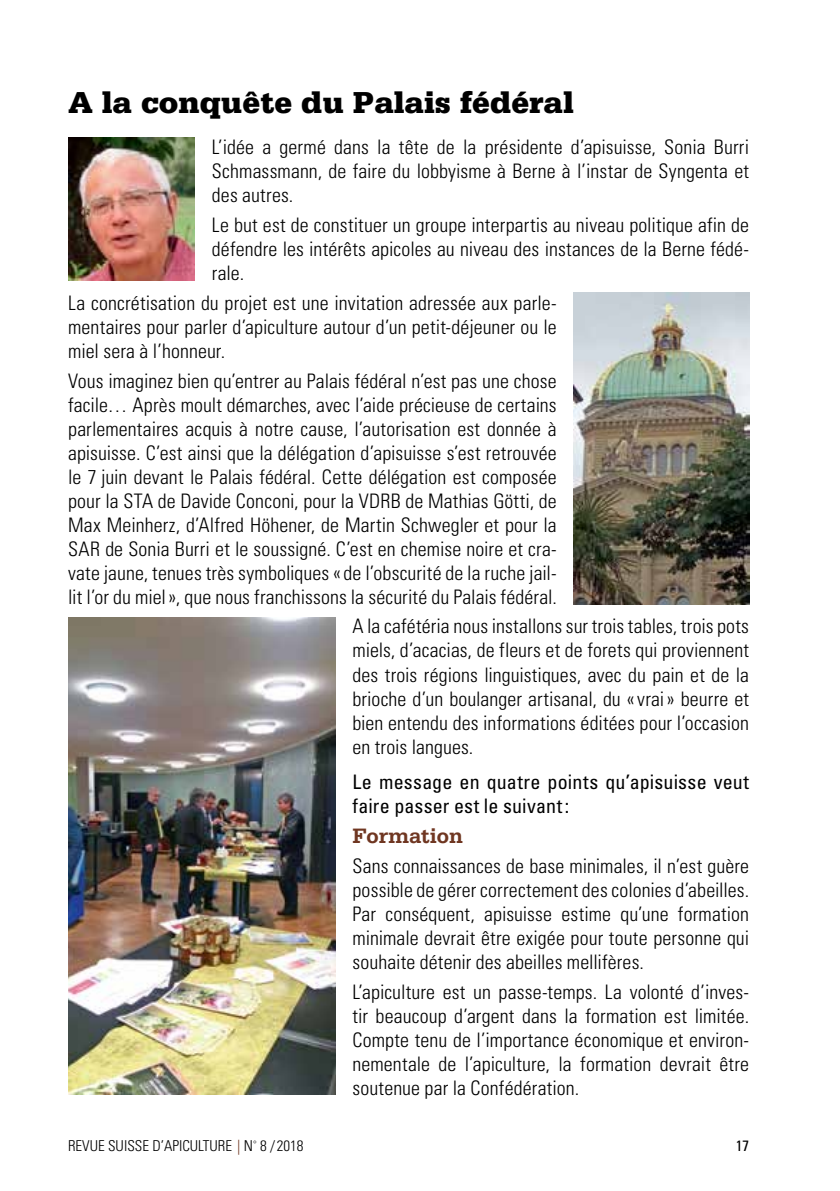
<style>
.page{position:relative;width:840px;height:1191px;background:#fff}
.page>*{position:absolute;margin:0;border:0;box-sizing:border-box;transform-origin:0 0}
.t1{font:900 32px "Serifa";color:#000}
.t2{font:700 22px "Serifa";letter-spacing:-.015em;color:#6f3621}
.t3{font:300 condensed 20px/24px "Univers";letter-spacing:.005em;color:#000;text-align:justify}
.t4{font:condensed 20px/24px "Univers";letter-spacing:.01em;color:#000}
.t5{font:300 condensed 15px "Univers";color:#000}
.t6{font:condensed 15px "Univers";color:#000}
.s1{color:#6f3621}
</style>
<div class="page">
<img style="left:68px;top:137px;width:127px;height:143px">
<img style="left:573px;top:293px;width:175px;height:311px">
<img style="left:68px;top:617px;width:267px;height:477px">
<h1 class="t1" style="left:68px;top:84px;width:506px">A la conquête du Palais fédéral</h1>
<p class="t3" style="left:212px;top:135px;width:538px">L’idée a germé dans la tête de la présidente d’apisuisse, Sonia Burri Schmassmann, de faire du lobbyisme à Berne à l’instar de Syngenta et des autres.</p>
<p class="t3" style="left:212px;top:213px;width:538px">Le but est de constituer un groupe interpartis au niveau politique afin de défendre les intérêts apicoles au niveau des instances de la Berne fédé&shy;rale.</p>
<p class="t3" style="left:68px;top:291px;width:490px">La concrétisation du projet est une invitation adressée aux parle&shy;mentaires pour parler d’apiculture autour d’un petit-déjeuner ou le miel sera à l’honneur.</p>
<p class="t3" style="left:68px;top:368px;width:490px">Vous imaginez bien qu’entrer au Palais fédéral n’est pas une chose facile… Après moult démarches, avec l’aide précieuse de certains parlementaires acquis à notre cause, l’autorisation est donnée à apisuisse. C’est ainsi que la délégation d’apisuisse s’est retrouvée le 7 juin devant le Palais fédéral. Cette délégation est composée pour la STA de Davide Conconi, pour la VDRB de Mathias Götti, de Max Meinherz, d’Alfred Höhener, de Martin Schwegler et pour la SAR de Sonia Burri et le soussigné. C’est en chemise noire et cra&shy;vate jaune, tenues très symboliques « de l’obscurité de la ruche jail&shy;lit l’or du miel», que nous franchissons la sécurité du Palais fédéral.</p>
<p class="t3" style="left:352px;top:614px;width:398px">A la cafétéria nous installons sur trois tables, trois pots miels, d’acacias, de fleurs et de forets qui proviennent des trois régions linguistiques, avec du pain et de la brioche d’un boulanger artisanal, du «vrai» beurre et bien entendu des informations éditées pour l’occasion en trois langues.</p>
<p class="t4" style="left:352px;top:769px;width:398px">Le message en quatre points qu’apisuisse veut faire passer est le suivant:</p>
<p class="t2" style="left:352px;top:822px;width:113px">Formation</p>
<p class="t3" style="left:352px;top:853px;width:398px">Sans connaissances de base minimales, il n’est guère possible de gérer correctement des colonies d’abeilles.<br>Par conséquent, apisuisse estime qu’une formation minimale devrait être exigée pour toute personne qui souhaite détenir des abeilles mellifères.</p>
<p class="t3" style="left:352px;top:979px;width:398px">L’apiculture est un passe-temps. La volonté d’inves&shy;tir beaucoup d’argent dans la formation est limitée.<br>Compte tenu de l’importance économique et environ&shy;nementale de l’apiculture, la formation devrait être soutenue par la Confédération.</p>
<p class="t5" style="left:68px;top:1137px;width:237px">REVUE SUISSE D’APICULTURE <span class="s1">|</span> N<sup>°</sup> 8 / 2018</p>
<p class="t6" style="left:735px;top:1136px;width:15px">17</p>
</div>
